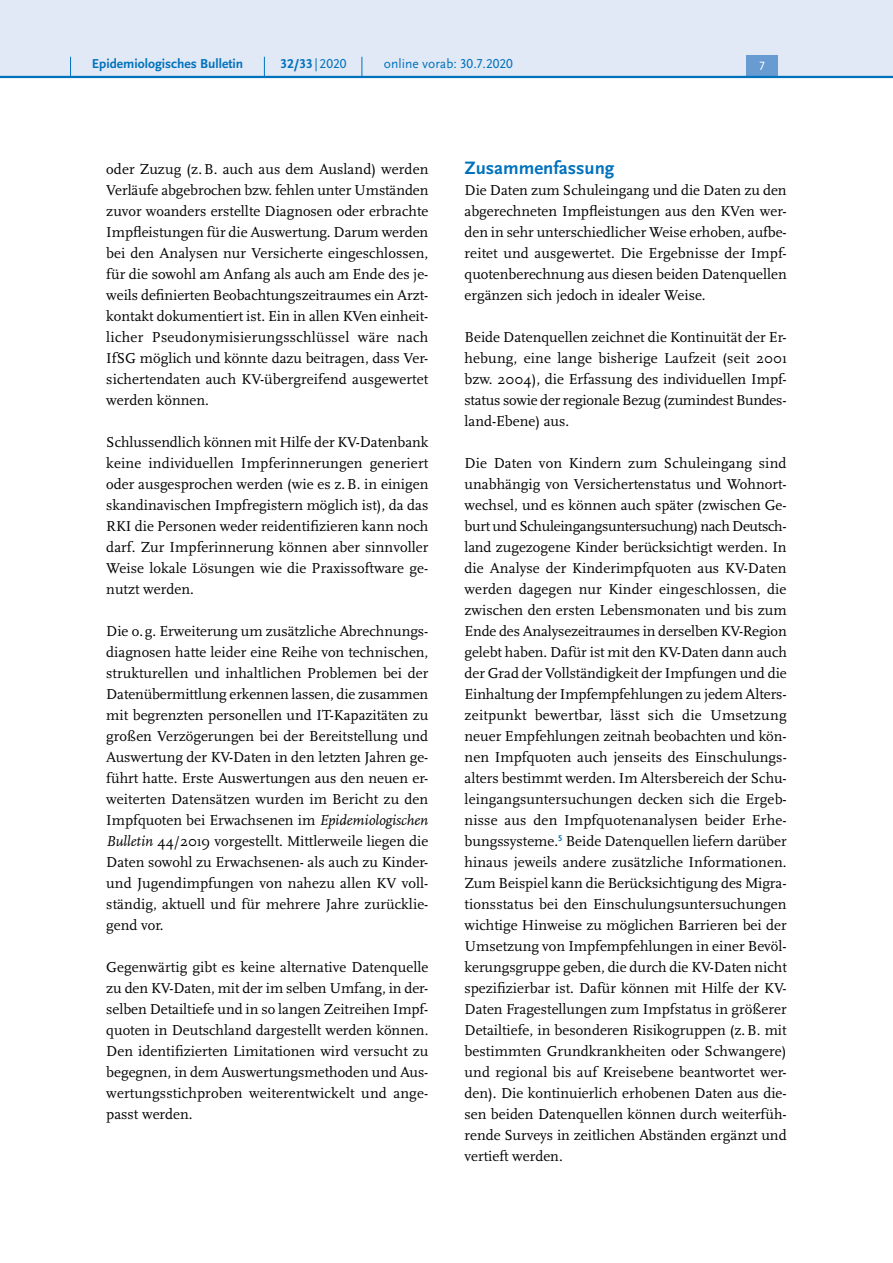
<style>
.page{position:relative;width:893px;height:1263px;background:#fff}
.page>*{position:absolute;margin:0;border:0;box-sizing:border-box;transform-origin:0 0}
.t1{font:700 18.75px "Scala Sans Pro";color:#0072bc}
.P_-_Fließtext{font:15px/21px "Scala Pro";color:#000;text-align:justify}
.t2{font:700 13.5px "Scala Sans Pro";color:#0072bc}
.t3{font:13.5px "Scala Sans Pro";color:#0072bc}
.t4{font:12.45px "Scala Sans Pro";color:#fff}
.s1{font-weight:400}
.s2{font-style:italic}
</style>
<div class="page">
<div style="left:0;top:0;width:893px;height:77px;background:#e1e8f6"></div>
<div style="left:746px;top:55px;width:32px;height:21px;background:#679bd2"></div>
<hr style="left:0;top:76px;width:893px;height:2px;background:#0072bc">
<svg style="left:70px;top:57px;width:1px;height:19px"></svg>
<svg style="left:264px;top:57px;width:1px;height:19px"></svg>
<svg style="left:362px;top:57px;width:1px;height:19px"></svg>
<p class="t2" style="left:92px;top:55px;width:153px">Epidemiologisches Bulletin</p>
<p class="t2" style="left:280px;top:55px;width:68px">32/33 <span class="s1">|2020</span></p>
<p class="t3" style="left:384px;top:55px;width:131px">online vorab: 30.7.2020</p>
<p class="t4" style="left:759px;top:59px;width:7px">7</p>
<p class="P_-_Fließtext" style="left:106px;top:158px;width:324px">oder Zuzug (z.B. auch aus dem Ausland) werden Verläufe abgebrochen bzw. fehlen unter Umständen zuvor woanders erstellte Diagnosen oder erbrachte Impfleistungen für die Auswertung. Darum werden bei den Analysen nur Versicherte eingeschlossen, für die sowohl am Anfang als auch am Ende des je&shy;weils definierten Beobachtungszeitraumes ein Arzt&shy;kontakt dokumentiert ist. Ein in allen KVen einheit&shy;licher Pseudonymisierungsschlüssel wäre nach IfSG möglich und könnte dazu beitragen, dass Ver&shy;sichertendaten auch KV-übergreifend ausgewertet werden können.</p>
<p class="P_-_Fließtext" style="left:106px;top:431px;width:324px">Schlussendlich können mit Hilfe der KV-Datenbank keine individuellen Impferinnerungen generiert oder ausgesprochen werden (wie es z.B. in einigen skandinavischen Impfregistern möglich ist), da das RKI die Personen weder reidentifizieren kann noch darf. Zur Impferinnerung können aber sinnvoller Weise lokale Lösungen wie die Praxissoftware ge&shy;nutzt werden.</p>
<p class="P_-_Fließtext" style="left:106px;top:620px;width:324px">Die o.g. Erweiterung um zusätzliche Abrechnungs&shy;diagnosen hatte leider eine Reihe von technischen, strukturellen und inhaltlichen Problemen bei der Datenübermittlung erkennen lassen, die zusammen mit begrenzten personellen und IT-Kapazitäten zu großen Verzögerungen bei der Bereitstellung und Auswertung der KV-Daten in den letzten Jahren ge&shy;führt hatte. Erste Auswertungen aus den neuen er&shy;weiterten Datensätzen wurden im Bericht zu den Impfquoten bei Erwachsenen im <span class="s2">Epidemiologischen Bulletin</span> 44/2019 vorgestellt. Mittlerweile liegen die Daten sowohl zu Erwachsenen- als auch zu Kinder&shy;und Jugendimpfungen von nahezu allen KV voll&shy;ständig, aktuell und für mehrere Jahre zurücklie&shy;gend vor.</p>
<p class="P_-_Fließtext" style="left:106px;top:956px;width:324px">Gegenwärtig gibt es keine alternative Datenquelle zu den KV-Daten, mit der im selben Umfang, in der&shy;selben Detailtiefe und in so langen Zeitreihen Impf&shy;quoten in Deutschland dargestellt werden können.<br>Den identifizierten Limitationen wird versucht zu begegnen, in dem Auswertungsmethoden und Aus&shy;wertungsstichproben weiterentwickelt und ange&shy;passt werden.</p>
<h3 class="t1" style="left:465px;top:156px;width:151px">Zusammenfassung</h3>
<p class="P_-_Fließtext" style="left:465px;top:179px;width:324px">Die Daten zum Schuleingang und die Daten zu den abgerechneten Impfleistungen aus den KVen wer&shy;den in sehr unterschiedlicher Weise erhoben, aufbe&shy;reitet und ausgewertet. Die Ergebnisse der Impf&shy;quotenberechnung aus diesen beiden Datenquellen ergänzen sich jedoch in idealer Weise.</p>
<p class="P_-_Fließtext" style="left:465px;top:326px;width:324px">Beide Datenquellen zeichnet die Kontinuität der Er&shy;hebung, eine lange bisherige Laufzeit (seit 2001 bzw. 2004), die Erfassung des individuellen Impf&shy;status sowie der regionale Bezug (zumindest Bundes&shy;land-Ebene) aus.</p>
<p class="P_-_Fließtext" style="left:465px;top:452px;width:324px">Die Daten von Kindern zum Schuleingang sind unabhängig von Versichertenstatus und Wohnort&shy;wechsel, und es können auch später (zwischen Ge&shy;burt und Schuleingangsuntersuchung) nach Deutsch&shy;land zugezogene Kinder berücksichtigt werden. In die Analyse der Kinderimpfquoten aus KV-Daten werden dagegen nur Kinder eingeschlossen, die zwischen den ersten Lebensmonaten und bis zum Ende des Analysezeitraumes in derselben KV-Region gelebt haben. Dafür ist mit den KV-Daten dann auch der Grad der Vollständigkeit der Impfungen und die Einhaltung der Impfempfehlungen zu jedem Alters&shy;zeitpunkt bewertbar, lässt sich die Umsetzung neuer Empfehlungen zeitnah beobachten und kön&shy;nen Impfquoten auch jenseits des Einschulungs&shy;alters bestimmt werden. Im Altersbereich der Schu&shy;leingangsuntersuchungen decken sich die Ergeb&shy;nisse aus den Impfquotenanalysen beider Erhe&shy;bungssysteme.<sup>5</sup> Beide Datenquellen liefern darüber hinaus jeweils andere zusätzliche Informationen.<br>Zum Beispiel kann die Berücksichtigung des Migra&shy;tionsstatus bei den Einschulungsuntersuchungen wichtige Hinweise zu möglichen Barrieren bei der Umsetzung von Impfempfehlungen in einer Bevöl&shy;kerungsgruppe geben, die durch die KV-Daten nicht spezifizierbar ist. Dafür können mit Hilfe der KV-Daten Fragestellungen zum Impfstatus in größerer Detailtiefe, in besonderen Risikogruppen (z.B. mit bestimmten Grundkrankheiten oder Schwangere) und regional bis auf Kreisebene beantwortet wer&shy;den). Die kontinuierlich erhobenen Daten aus die&shy;sen beiden Datenquellen können durch weiterfüh&shy;rende Surveys in zeitlichen Abständen ergänzt und vertieft werden.</p>
</div>
